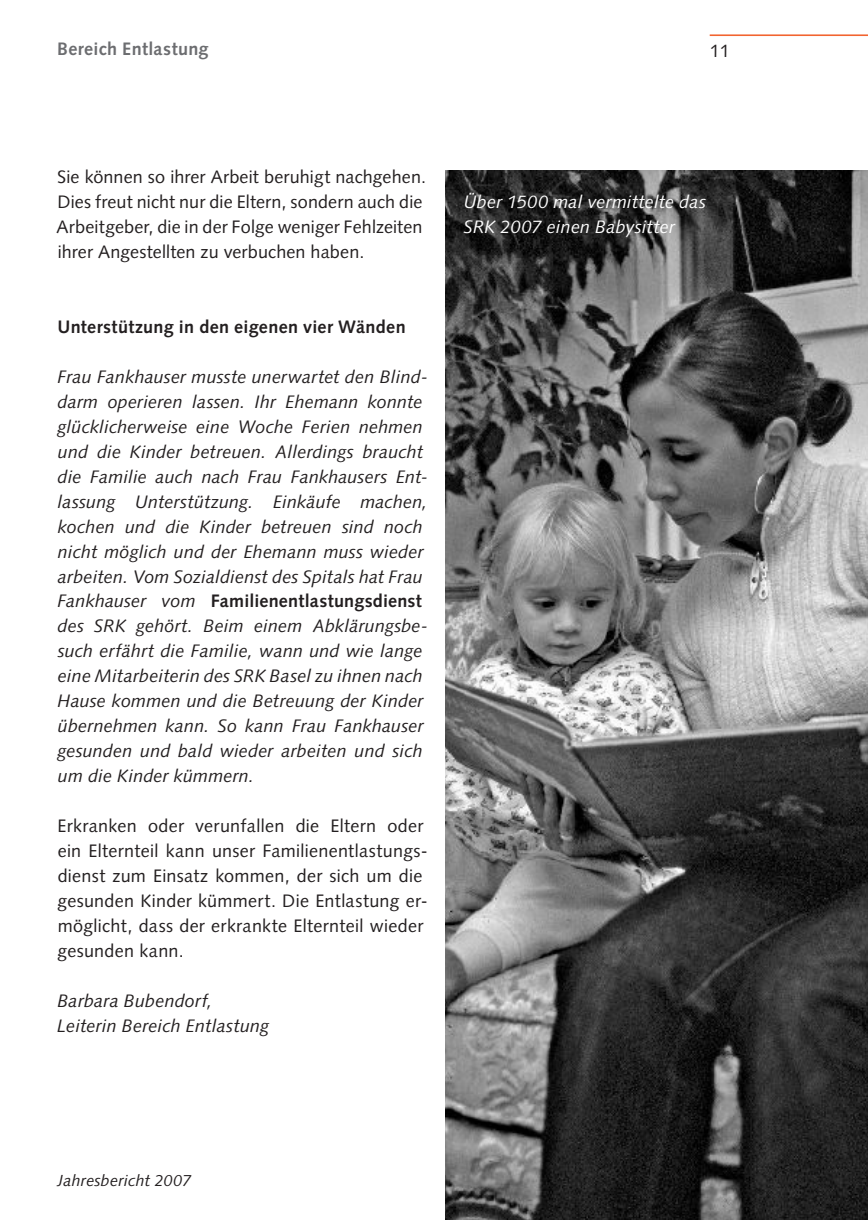
<style>
.page{position:relative;width:868px;height:1220px;background:#fff}
.page>*{position:absolute;margin:0;border:0;box-sizing:border-box;transform-origin:0 0}
.t1{font:italic 18px/25px "Syntax LT Std";letter-spacing:.005em;color:#231f20}
.t2{font:18px/25px "Syntax LT Std";letter-spacing:.015em;color:#231f20}
.t3{font:italic 18px/25px "Syntax LT Std";letter-spacing:.01em;color:#fff}
.t4{font:700 18px "Syntax LT Std";letter-spacing:.02em;color:#231f20}
.t5{font:700 18px "Syntax LT Std";letter-spacing:.02em;color:#6c6d70}
.t6{font:italic 16px "Syntax LT Std";letter-spacing:.01em;color:#231f20}
.s1{font-weight:700;font-style:normal}
</style>
<div class="page">
<hr style="left:709px;top:34px;width:158px;height:2px;background:#f26430">
<img style="left:445px;top:170px;width:422px;height:1049px">
<p class="t5" style="left:57px;top:38px;width:153px">Bereich Entlastung</p>
<p class="t2" style="left:709px;top:38px;width:9px">11</p>
<p class="t2" style="left:57px;top:165px;width:371px">Sie können so ihrer Arbeit beruhigt nachgehen.<br>Dies freut nicht nur die Eltern, sondern auch die Arbeitgeber, die in der Folge weniger Fehlzeiten ihrer Angestellten zu verbuchen haben.</p>
<p class="t4" style="left:57px;top:316px;width:349px">Unterstützung in den eigenen vier Wänden</p>
<p class="t1" style="left:57px;top:364px;width:372px">Frau Fankhauser musste unerwartet den Blind&shy;darm operieren lassen. Ihr Ehemann konnte glücklicherweise eine Woche Ferien nehmen und die Kinder betreuen. Allerdings braucht die Familie auch nach Frau Fankhausers Ent&shy;lassung Unterstützung. Einkäufe machen, kochen und die Kinder betreuen sind noch nicht möglich und der Ehemann muss wieder arbeiten. Vom Sozialdienst des Spitals hat Frau Fankhauser vom <span class="s1">Familienentlastungsdienst </span>des SRK gehört. Beim einem Abklärungsbe&shy;such erfährt die Familie, wann und wie lange eine Mitarbeiterin des SRK Basel zu ihnen nach Hause kommen und die Betreuung der Kinder übernehmen kann. So kann Frau Fankhauser gesunden und bald wieder arbeiten und sich um die Kinder kümmern.</p>
<p class="t2" style="left:57px;top:813px;width:372px">Erkranken oder verunfallen die Eltern oder ein Elternteil kann unser Familienentlastungs&shy;dienst zum Einsatz kommen, der sich um die gesunden Kinder kümmert. Die Entlastung er&shy;möglicht, dass der erkrankte Elternteil wieder gesunden kann.</p>
<p class="t1" style="left:57px;top:987px;width:213px">Barbara Bubendorf,<br>Leiterin Bereich Entlastung</p>
<p class="t3" style="left:463px;top:189px;width:243px">Über 1500 mal vermittelte das<br>SRK 2007 einen Babysitter</p>
<p class="t6" style="left:57px;top:1170px;width:136px">Jahresbericht 2007</p>
</div>
